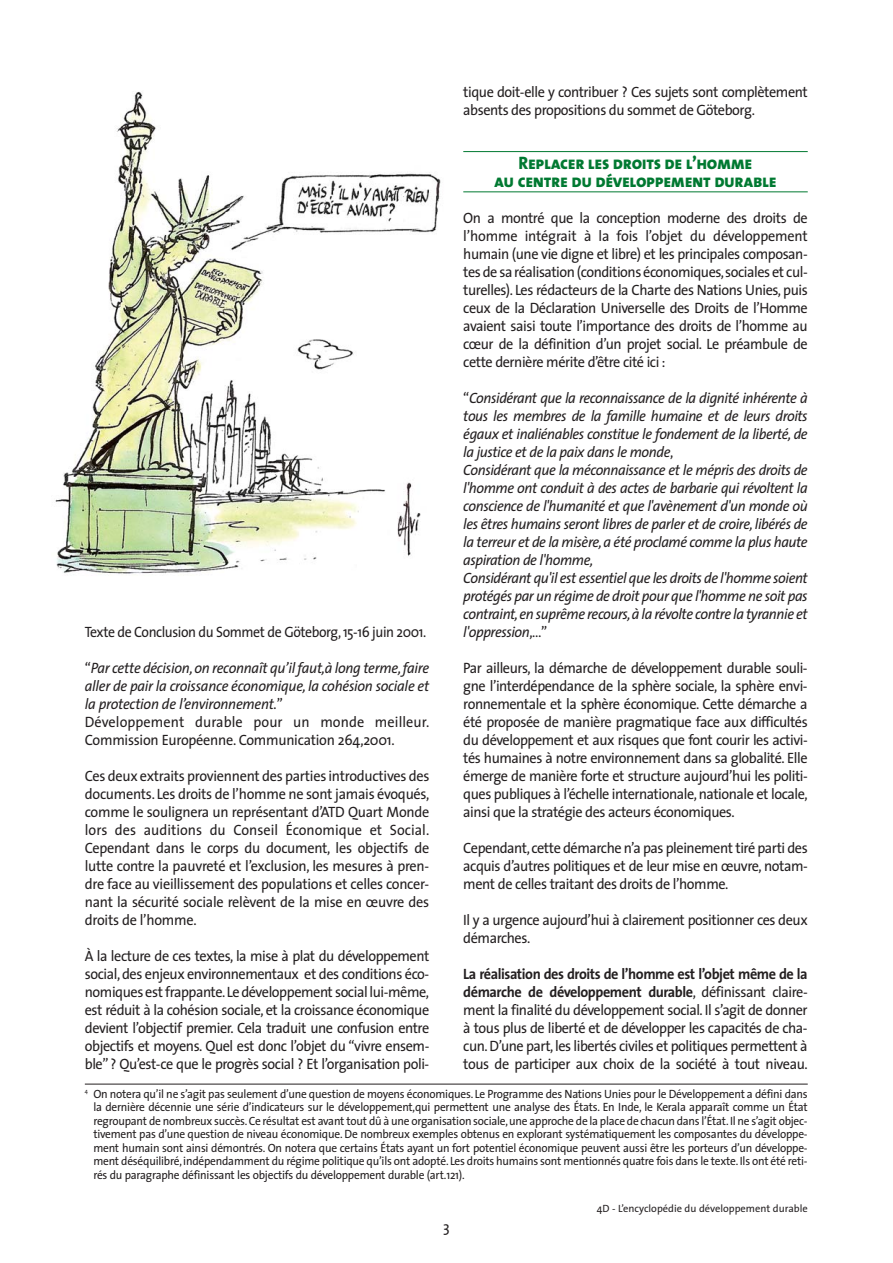
<style>
.page{position:relative;width:893px;height:1263px;background:#fff}
.page>*{position:absolute;margin:0;border:0;box-sizing:border-box;transform-origin:0 0}
.t1{font:18px/18px "The Sans Extra Bold Caps";letter-spacing:-.02em;color:#007931;text-align:center;scale:.95 1}
.t2{font:15px/18px "The Sans";letter-spacing:-.03em;color:#231f20;text-align:justify;scale:.95 1}
.t3{font:italic 15px/18px "The Sans";letter-spacing:-.03em;color:#231f20;scale:.95 1}
.t4{font:15px "The Sans";letter-spacing:-.03em;color:#231f20;scale:.92 1}
.t5{font:12px/13.5px "The Sans";letter-spacing:-.02em;color:#231f20;text-align:justify;scale:.95 1}
.t6{font:10.5px "The Sans";color:#231f20}
.s1{font-style:normal}
.s2{font-weight:700}
</style>
<div class="page">
<hr style="left:463px;top:151px;width:345px;height:1px;background:#007931">
<hr style="left:463px;top:191px;width:345px;height:1px;background:#007931">
<hr style="left:85px;top:1084px;width:723px;height:1px;background:#231f20">
<img style="left:55px;top:91px;width:386px;height:483px">
<p class="t4" style="left:85px;top:626px;width:373px">Texte de Conclusion du Sommet de Göteborg, 15-16 juin 2001.</p>
<p class="t3" style="left:85px;top:660px;width:364px"><span class="s1">“</span>Par cette décision,on reconnaît qu’il faut,à long terme,faire aller de pair la croissance économique, la cohésion sociale et la protection de l’environnement.<span class="s1">”<br>Développement durable pour un monde meilleur.<br>Commission Européenne. Communication 264,2001.</span></p>
<p class="t2" style="left:85px;top:768px;width:364px">Ces deux extraits proviennent des parties introductives des documents. Les droits de l’homme ne sont jamais évoqués, comme le soulignera un représentant d’ATD Quart Monde lors des auditions du Conseil Économique et Social.<br>Cependant dans le corps du document, les objectifs de lutte contre la pauvreté et l’exclusion, les mesures à pren&shy;dre face au vieillissement des populations et celles concer&shy;nant la sécurité sociale relèvent de la mise en œuvre des droits de l’homme.</p>
<p class="t2" style="left:85px;top:948px;width:364px">À la lecture de ces textes, la mise à plat du développement social, des enjeux environnementaux et des conditions éco&shy;nomiques est frappante.Le développement social lui-même, est réduit à la cohésion sociale, et la croissance économique devient l’objectif premier. Cela traduit une confusion entre objectifs et moyens. Quel est donc l’objet du “vivre ensem&shy;ble” ? Qu’est-ce que le progrès social ? Et l’organisation poli-</p>
<p class="t2" style="left:463px;top:84px;width:364px">tique doit-elle y contribuer ? Ces sujets sont complètement absents des propositions du sommet de Göteborg.</p>
<p class="t1" style="left:494px;top:154px;width:299px">Replacer les droits de l’homme<br>au centre du développement durable</p>
<p class="t2" style="left:463px;top:210px;width:364px">On a montré que la conception moderne des droits de l’homme intégrait à la fois l’objet du développement humain (une vie digne et libre) et les principales composan&shy;tes de sa réalisation (conditions économiques,sociales et cul&shy;turelles). Les rédacteurs de la Charte des Nations Unies, puis ceux de la Déclaration Universelle des Droits de l’Homme avaient saisi toute l’importance des droits de l’homme au cœur de la définition d’un projet social. Le préambule de cette dernière mérite d’être cité ici :</p>
<p class="t3" style="left:463px;top:390px;width:364px"><span class="s1">“</span>Considérant que la reconnaissance de la dignité inhérente à tous les membres de la famille humaine et de leurs droits égaux et inaliénables constitue le fondement de la liberté, de la justice et de la paix dans le monde<span class="s1">,<br></span>Considérant que la méconnaissance et le mépris des droits de l'homme ont conduit à des actes de barbarie qui révoltent la conscience de l'humanité et que l'avènement d'un monde où les êtres humains seront libres de parler et de croire, libérés de la terreur et de la misère, a été proclamé comme la plus haute aspiration de l'homme,<br>Considérant qu'il est essentiel que les droits de l'homme soient protégés par un régime de droit pour que l'homme ne soit pas contraint,en suprême recours,à la révolte contre la tyrannie et l'oppression<span class="s1">,…”</span></p>
<p class="t2" style="left:463px;top:660px;width:364px">Par ailleurs, la démarche de développement durable souli&shy;gne l’interdépendance de la sphère sociale, la sphère envi&shy;ronnementale et la sphère économique. Cette démarche a été proposée de manière pragmatique face aux difficultés du développement et aux risques que font courir les activi&shy;tés humaines à notre environnement dans sa globalité. Elle émerge de manière forte et structure aujourd’hui les politi&shy;ques publiques à l’échelle internationale, nationale et locale, ainsi que la stratégie des acteurs économiques.</p>
<p class="t2" style="left:463px;top:840px;width:364px">Cependant,cette démarche n’a pas pleinement tiré parti des acquis d’autres politiques et de leur mise en œuvre, notam&shy;ment de celles traitant des droits de l’homme.</p>
<p class="t2" style="left:463px;top:912px;width:364px">Il y a urgence aujourd’hui à clairement positionner ces deux démarches.</p>
<p class="t2" style="left:463px;top:966px;width:364px"><span class="s2">La réalisation des droits de l’homme est l’objet même de la démarche de développement durable</span>, définissant claire&shy;ment la finalité du développement social. Il s’agit de donner à tous plus de liberté et de développer les capacités de cha&shy;cun. D’une part,les libertés civiles et politiques permettent à tous de participer aux choix de la société à tout niveau.</p>
<p class="t5" style="left:93px;top:1088px;width:753px;text-indent:-9px"><sup>4</sup> On notera qu’il ne s’agit pas seulement d’une question de moyens économiques. Le Programme des Nations Unies pour le Développement a défini dans la dernière décennie une série d’indicateurs sur le développement,qui permettent une analyse des États. En Inde, le Kerala apparaît comme un État regroupant de nombreux succès. Ce résultat est avant tout dû à une organisation sociale,une approche de la place de chacun dans l’État. Il ne s’agit objec&shy;tivement pas d’une question de niveau économique. De nombreux exemples obtenus en explorant systématiquement les composantes du développe&shy;ment humain sont ainsi démontrés. On notera que certains États ayant un fort potentiel économique peuvent aussi être les porteurs d’un développe&shy;ment déséquilibré, indépendamment du régime politique qu’ils ont adopté. Les droits humains sont mentionnés quatre fois dans le texte. Ils ont été reti&shy;rés du paragraphe définissant les objectifs du développement durable (art.121).</p>
<p class="t2" style="left:443px;top:1220px;width:8px">3</p>
<p class="t6" style="left:597px;top:1204px;width:212px">4D - L’encyclopédie du développement durable</p>
</div>
